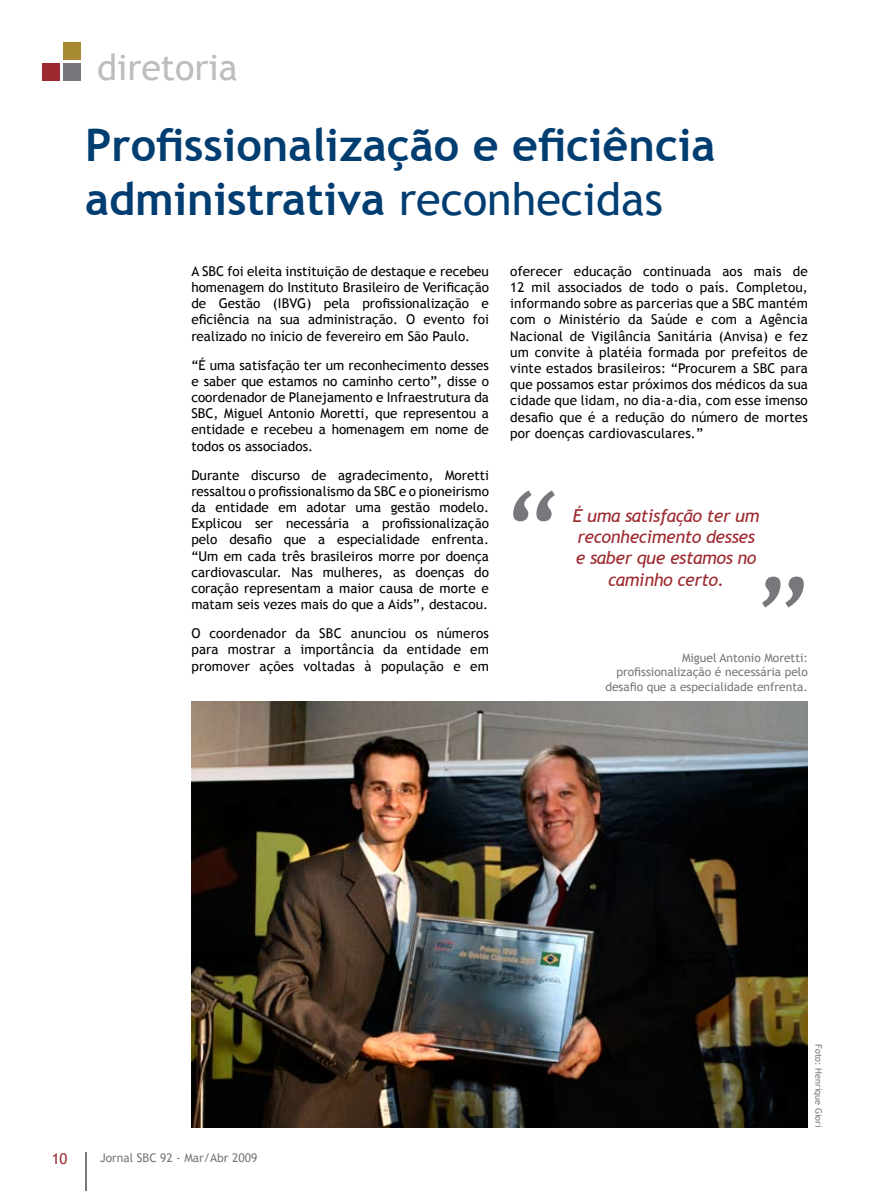
<style>
.page{position:relative;width:893px;height:1191px;background:#fff}
.page>*{position:absolute;margin:0;border:0;box-sizing:border-box;transform-origin:0 0}
.t1{font:italic 103.8px "Trebuchet MS";color:#76787b}
.t2{font:700 45px/54px "Trebuchet MS";color:#003d71}
.t3{font:36px "Trebuchet MS";color:#bcbdbf}
.t4{font:italic 17.85px/21.3px "Trebuchet MS";letter-spacing:-.02em;color:#9e2a30}
.t5{font:15px "Trebuchet MS";color:#9e2a30}
.t6{font:13.5px/16.2px "Trebuchet MS";color:#000;text-align:justify}
.t7{font:12px/14.4px "Trebuchet MS";color:#76787b;text-align:right}
.t8{font:9px "Trebuchet MS";color:#76787b}
.s1{font-weight:400}
</style>
<div class="page">
<hr style="left:85px;top:1152px;width:1px;height:39px;background:#76787b">
<div style="left:43px;top:63px;width:17px;height:17px;background:#9e2a30"></div>
<div style="left:63px;top:63px;width:18px;height:17px;background:#76787b"></div>
<div style="left:63px;top:43px;width:18px;height:17px;background:#a78930"></div>
<img style="left:191px;top:702px;width:617px;height:425px">
<h3 class="t3" style="left:97px;top:46px;width:142px">diretoria</h3>
<h2 class="t2" style="left:85px;top:118px;width:632px">Profissionalização e eficiência administrativa <span class="s1">reconhecidas</span></h2>
<p class="t6" style="left:191px;top:263px;width:299px">A SBC foi eleita instituição de destaque e recebeu homenagem do Instituto Brasileiro de Verificação de Gestão (IBVG) pela profissionalização e eficiência na sua administração. O evento foi realizado no início de fevereiro em São Paulo.</p>
<p class="t6" style="left:191px;top:357px;width:299px">“É uma satisfação ter um reconhecimento desses e saber que estamos no caminho certo”, disse o coordenador de Planejamento e Infraestrutura da SBC, Miguel Antonio Moretti, que representou a entidade e recebeu a homenagem em nome de todos os associados.</p>
<p class="t6" style="left:191px;top:467px;width:299px">Durante discurso de agradecimento, Moretti ressaltou o profissionalismo da SBC e o pioneirismo da entidade em adotar uma gestão modelo.<br>Explicou ser necessária a profissionalização pelo desafio que a especialidade enfrenta. “Um em cada três brasileiros morre por doença cardiovascular. Nas mulheres, as doenças do coração representam a maior causa de morte e matam seis vezes mais do que a Aids”, destacou.</p>
<p class="t6" style="left:191px;top:625px;width:299px">O coordenador da SBC anunciou os números para mostrar a importância da entidade em promover ações voltadas à população e em</p>
<p class="t6" style="left:510px;top:263px;width:299px">oferecer educação continuada aos mais de 12 mil associados de todo o país. Completou, informando sobre as parcerias que a SBC mantém com o Ministério da Saúde e com a Agência Nacional de Vigilância Sanitária (Anvisa) e fez um convite à platéia formada por prefeitos de vinte estados brasileiros: “Procurem a SBC para que possamos estar próximos dos médicos da sua cidade que lidam, no dia-a-dia, com esse imenso desafio que é a redução do número de mortes por doenças cardiovasculares.”</p>
<h1 class="t1" style="left:500px;top:469px;width:56px">“</h1>
<h3 class="t4" style="left:573px;top:505px;width:188px">É uma satisfação ter um reconhecimento desses e saber que estamos no</h3>
<h3 class="t4" style="left:608px;top:569px;width:118px">caminho certo.</h3>
<h1 class="t1" style="left:817px;top:629px;width:56px;rotate:-180deg">“</h1>
<p class="t7" style="left:605px;top:651px;width:204px">Miguel Antonio Moretti: profissionalização é necessária pelo desafio que a especialidade enfrenta.</p>
<p class="t5" style="left:52px;top:1149px;width:17px">10</p>
<p class="t7" style="left:100px;top:1150px;width:159px">Jornal SBC 92 - Mar/Abr 2009</p>
<p class="t8" style="left:824px;top:1044px;width:84px;rotate:90deg">Foto: Henrique Giori</p>
</div>
